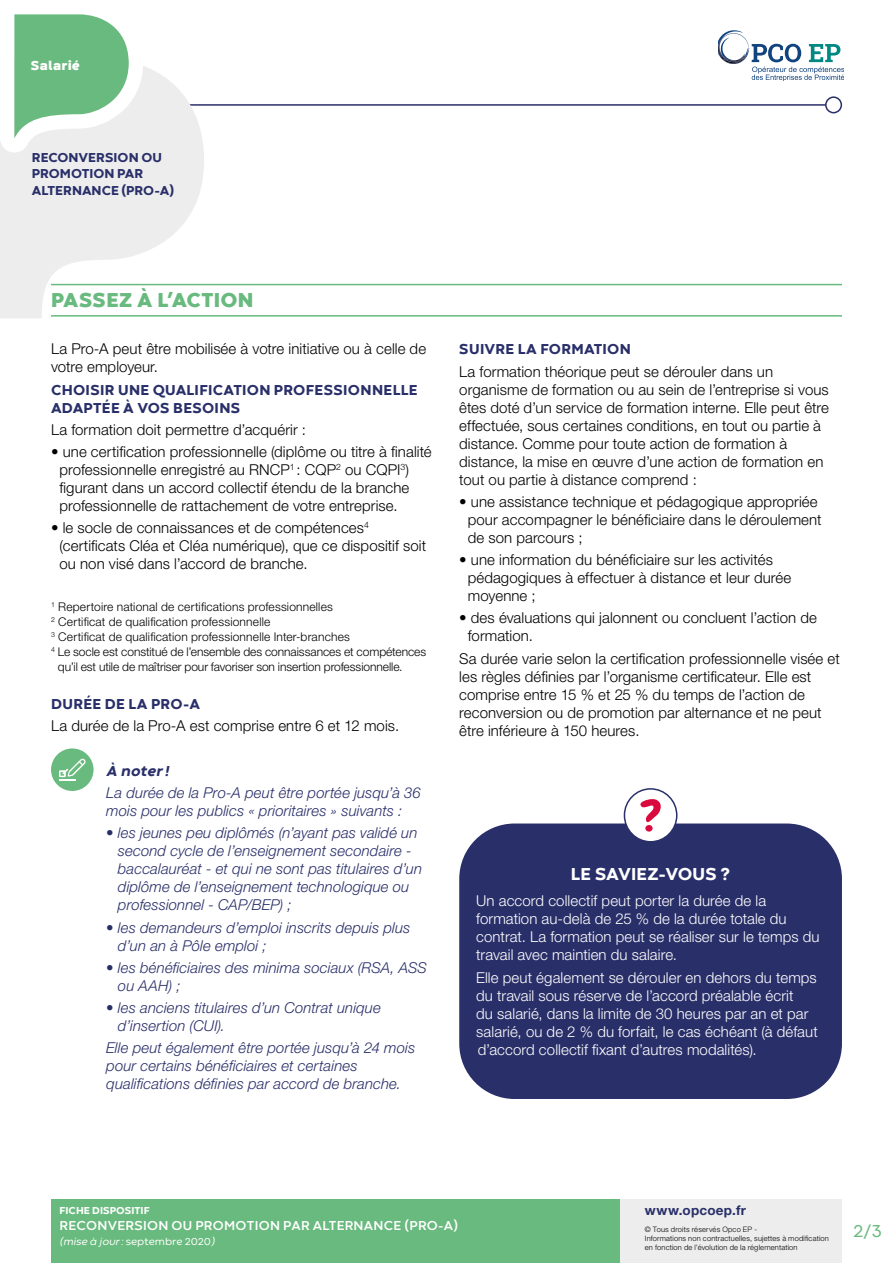
<style>
.page{position:relative;width:893px;height:1263px;background:#fff}
.page>*{position:absolute;margin:0;border:0;box-sizing:border-box;transform-origin:0 0}
.t1{font:800 21px "Codec Warm";letter-spacing:.01em;color:#69ba7e}
.t2{font:800 18px "Codec Warm";letter-spacing:.005em;color:#fff}
.t3{font:18px "Codec Warm";color:#69ba7e}
.t4{font:300 15px/18px "Helvetica Neue LT Std";letter-spacing:.005em;color:#000}
.t5{font:italic 300 15px/18px "Helvetica Neue LT Std";letter-spacing:.005em;color:#292f69}
.t6{font:300 15px/18px "Helvetica Neue LT Std";letter-spacing:.005em;color:#fff}
.t7{font:800 15px/18px "Codec Warm";letter-spacing:.02em;color:#292f69}
.t8{font:italic 800 15px "Codec Warm";letter-spacing:.01em;color:#292f69}
.t9{font:700 13.5px "Codec Warm";letter-spacing:.02em;color:#fff}
.t10{font:800 13.5px/16.5px "Codec Warm";color:#292f69}
.t11{font:700 13.5px "Helvetica Neue LT Std";letter-spacing:.02em;color:#292f69}
.t12{font:800 13.5px "Codec Warm";letter-spacing:.01em;color:#fff}
.t13{font:300 12px "Helvetica Neue LT Std";letter-spacing:.005em;color:#000}
.t14{font:10.5px "Codec Warm";color:#fff}
.t15{font:800 10.5px "Codec Warm";color:#fff}
.t16{font:300 7.5px/9px "Helvetica Neue LT Std";letter-spacing:.025em;color:#000}
.s1{font-style:italic}
</style>
<div class="page">
<hr style="left:174px;top:104px;width:652px;height:2px;background:#292f69">
<div style="left:825px;top:96px;width:17px;height:17px;border:2px solid #292f69;border-radius:50%"></div>
<div style="left:51px;top:1199px;width:570px;height:64px;background:#69ba7e"></div>
<div style="left:621px;top:1199px;width:221px;height:64px;background:#ededed"></div>
<svg style="left:0;top:69px;width:204px;height:249px;fill:#ededed"></svg>
<svg style="left:0;top:14px;width:150px;height:150px"></svg>
<svg style="left:718px;top:31px;width:125px;height:50px"></svg>
<hr style="left:51px;top:284px;width:791px;height:1px;background:#69ba7e">
<hr style="left:51px;top:315px;width:791px;height:2px;background:#69ba7e">
<div style="left:459px;top:823px;width:383px;height:276px;background:#292f69;border-radius:55px"></div>
<div style="left:624px;top:789px;width:53px;height:53px;background:#fff;border-radius:50%"></div>
<div style="left:624px;top:788px;width:53px;height:54px;border:2px solid #292f69;border-radius:50%"></div>
<svg style="left:640px;top:799px;width:21px;height:33px"></svg>
<div style="left:51px;top:748px;width:43px;height:43px;background:#69ba7e;border-radius:50%"></div>
<svg style="left:59px;top:758px;width:27px;height:23px"></svg>
<p class="t12" style="left:31px;top:57px;width:51px">Salarié</p>
<p class="t10" style="left:32px;top:150px;width:144px">RECONVERSION OU<br>PROMOTION PAR<br>ALTERNANCE (PRO-A)</p>
<h1 class="t1" style="left:51px;top:286px;width:204px">PASSEZ À L’ACTION</h1>
<p class="t4" style="left:51px;top:340px;width:377px">La Pro-A peut être mobilisée à votre initiative ou à celle de votre employeur.</p>
<p class="t7" style="left:51px;top:382px;width:368px">CHOISIR UNE QUALIFICATION PROFESSIONNELLE<br>ADAPTÉE À VOS BESOINS</p>
<p class="t4" style="left:51px;top:420px;width:257px">La formation doit permettre d’acquérir :</p>
<p class="t4" style="left:60px;top:442px;width:374px;text-indent:-8px">• une certification professionnelle (diplôme ou titre à finalité professionnelle enregistré au RNCP<sup>1</sup> : CQP<sup>2</sup> ou CQPI<sup>3</sup>) figurant dans un accord collectif étendu de la branche professionnelle de rattachement de votre entreprise.</p>
<p class="t4" style="left:60px;top:519px;width:368px;text-indent:-9px">• le socle de connaissances et de compétences<sup>4 </sup>(certificats Cléa et Cléa numérique), que ce dispositif soit ou non visé dans l’accord de branche.</p>
<p class="t13" style="left:51px;top:599px;width:283px"><sup>1</sup> Repertoire national de certifications professionnelles</p>
<p class="t13" style="left:51px;top:614px;width:221px"><sup>2</sup> Certificat de qualification professionnelle</p>
<p class="t13" style="left:51px;top:629px;width:300px"><sup>3</sup> Certificat de qualification professionnelle Inter-branches</p>
<p class="t13" style="left:51px;top:644px;width:377px"><sup>4</sup> Le socle est constitué de l’ensemble des connaissances et compétences</p>
<p class="t13" style="left:58px;top:659px;width:346px">qu’il est utile de maîtriser pour favoriser son insertion professionnelle.</p>
<p class="t7" style="left:51px;top:696px;width:151px">DURÉE DE LA PRO-A</p>
<p class="t4" style="left:51px;top:717px;width:350px">La durée de la Pro-A est comprise entre 6 et 12 mois.</p>
<p class="t8" style="left:106px;top:761px;width:64px">À noter !</p>
<p class="t5" style="left:106px;top:783px;width:316px">La durée de la Pro-A peut être portée jusqu’à 36 mois pour les publics « prioritaires » suivants :</p>
<p class="t5" style="left:118px;top:824px;width:306px;text-indent:-12px">• les jeunes peu diplômés (n’ayant pas validé un second cycle de l’enseignement secondaire - baccalauréat - et qui ne sont pas titulaires d’un diplôme de l’enseignement technologique ou professionnel - CAP/BEP) ;</p>
<p class="t5" style="left:118px;top:918px;width:294px;text-indent:-12px">• les demandeurs d’emploi inscrits depuis plus d’un an à Pôle emploi ;</p>
<p class="t5" style="left:118px;top:958px;width:310px;text-indent:-12px">• les bénéficiaires des minima sociaux (RSA, ASS ou AAH) ;</p>
<p class="t5" style="left:118px;top:998px;width:264px;text-indent:-12px">• les anciens titulaires d’un Contrat unique d’insertion (CUI).</p>
<p class="t5" style="left:106px;top:1039px;width:310px">Elle peut également être portée jusqu’à 24 mois pour certains bénéficiaires et certaines qualifications définies par accord de branche.</p>
<p class="t7" style="left:459px;top:341px;width:173px">SUIVRE LA FORMATION</p>
<p class="t4" style="left:459px;top:362px;width:371px">La formation théorique peut se dérouler dans un organisme de formation ou au sein de l’entreprise si vous êtes doté d’un service de formation interne. Elle peut être effectuée, sous certaines conditions, en tout ou partie à distance. Comme pour toute action de formation à distance, la mise en œuvre d’une action de formation en tout ou partie à distance comprend :</p>
<p class="t4" style="left:468px;top:492px;width:355px;text-indent:-9px">• une assistance technique et pédagogique appropriée pour accompagner le bénéficiaire dans le déroulement de son parcours ;</p>
<p class="t4" style="left:468px;top:550px;width:325px;text-indent:-9px">• une information du bénéficiaire sur les activités pédagogiques à effectuer à distance et leur durée moyenne ;</p>
<p class="t4" style="left:468px;top:609px;width:351px;text-indent:-9px">• des évaluations qui jalonnent ou concluent l’action de formation.</p>
<p class="t4" style="left:459px;top:649px;width:382px">Sa durée varie selon la certification professionnelle visée et les règles définies par l’organisme certificateur. Elle est comprise entre 15 % et 25 % du temps de l’action de reconversion ou de promotion par alternance et ne peut être inférieure à 150 heures.</p>
<p class="t2" style="left:571px;top:862px;width:160px">LE SAVIEZ-VOUS ?</p>
<p class="t6" style="left:476px;top:892px;width:345px">Un accord collectif peut porter la durée de la formation au-delà de 25 % de la durée totale du contrat. La formation peut se réaliser sur le temps du travail avec maintien du salaire.</p>
<p class="t6" style="left:476px;top:968px;width:343px">Elle peut également se dérouler en dehors du temps du travail sous réserve de l’accord préalable écrit<br>du salarié, dans la limite de 30 heures par an et par salarié, ou de 2 % du forfait, le cas échéant (à défaut d’accord collectif fixant d’autres modalités).</p>
<p class="t15" style="left:60px;top:1204px;width:92px">FICHE DISPOSITIF</p>
<p class="t9" style="left:60px;top:1217px;width:400px">RECONVERSION OU PROMOTION PAR ALTERNANCE (PRO-A)</p>
<p class="t14" style="left:60px;top:1236px;width:156px"><span class="s1">(mise à jour :</span> septembre 2020<span class="s1">)</span></p>
<p class="t11" style="left:645px;top:1202px;width:103px">www.opcoep.fr</p>
<p class="t16" style="left:645px;top:1225px;width:186px">© Tous droits réservés Opco EP -<br>Informations non contractuelles, sujettes à modification en fonction de l’évolution de la réglementation</p>
<p class="t3" style="left:853px;top:1220px;width:30px">2/3</p>
</div>
